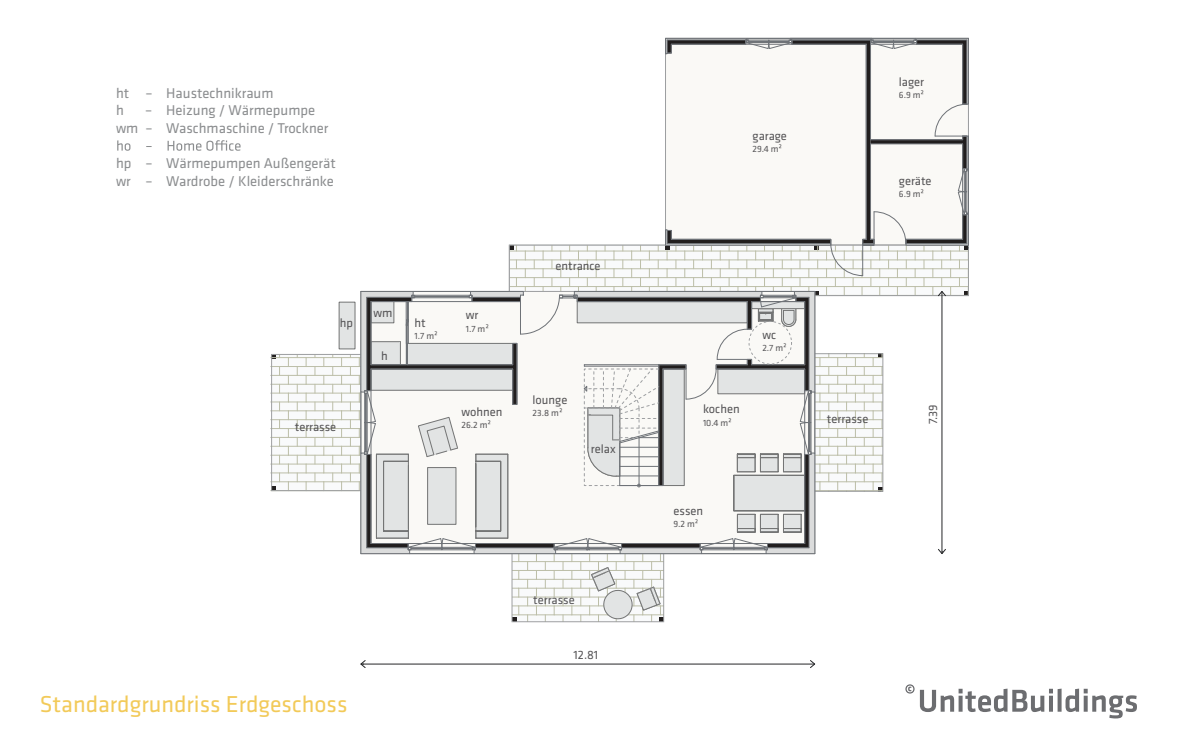
<style>
.page{position:relative;width:1186px;height:742px;background:#fff}
.page>*{position:absolute;margin:0;border:0;box-sizing:border-box;transform-origin:0 0}
.t1{font:23.88px "Klavika";color:#f2ca59}
.t2{font:14.62px/17.6px "Klavika";color:#8b8d8f}
.t3{font:12.5px "Klavika";color:#555456}
.t4{font:9.38px "Klavika";color:#555456}
</style>
<div class="page">
<svg style="left:810px;top:660px;width:5px;height:7px"></svg>
<svg style="left:361px;top:660px;width:4px;height:7px"></svg>
<hr style="left:361px;top:663px;width:453px;height:1px;background:#252628">
<svg style="left:271px;top:38px;width:698px;height:583px"></svg>
<div style="left:749px;top:321px;width:43px;height:43px;border:1px dashed #9d9fa1;border-radius:50%"></div>
<svg style="left:117px;top:140px;width:124px;height:11px"></svg>
<svg style="left:920px;top:688px;width:217px;height:30px"></svg>
<svg style="left:905px;top:684px;width:9px;height:9px"></svg>
<p class="t2" style="left:116px;top:83px;width:159px">ht – Haustechnikraum h</p>
<p class="t2" style="left:116px;top:101px;width:214px;text-indent:29px">– Heizung / Wärmepumpe wm – Waschmaschine / Trockner</p>
<p class="t2" style="left:116px;top:154px;width:221px">hp – Wärmepumpen Außengerät wr – Wardrobe / Kleiderschränke</p>
<p class="t3" style="left:340px;top:314px;width:15px">hp</p>
<p class="t3" style="left:373px;top:304px;width:21px">wm</p>
<p class="t3" style="left:381px;top:347px;width:8px">h</p>
<p class="t3" style="left:415px;top:314px;width:13px">ht</p>
<p class="t4" style="left:415px;top:330px;width:25px">1.7 m²</p>
<p class="t3" style="left:295px;top:418px;width:43px">terrasse</p>
<p class="t3" style="left:466px;top:307px;width:14px">wr</p>
<p class="t4" style="left:466px;top:322px;width:25px">1.7 m²</p>
<p class="t3" style="left:556px;top:258px;width:47px">entrance</p>
<p class="t3" style="left:533px;top:391px;width:36px">lounge</p>
<p class="t3" style="left:461px;top:403px;width:43px">wohnen</p>
<p class="t4" style="left:533px;top:406px;width:32px">23.8 m²</p>
<p class="t4" style="left:461px;top:418px;width:31px">26.2 m²</p>
<p class="t3" style="left:591px;top:440px;width:26px">relax</p>
<h1 class="t1" style="left:40px;top:688px;width:309px">Standardgrundriss Erdgeschoss</h1>
<p class="t3" style="left:533px;top:591px;width:43px">terrasse</p>
<p class="t3" style="left:574px;top:646px;width:26px">12.81</p>
<p class="t3" style="left:752px;top:128px;width:36px">garage</p>
<p class="t4" style="left:752px;top:143px;width:31px">29.4 m²</p>
<p class="t3" style="left:899px;top:74px;width:27px">lager</p>
<p class="t4" style="left:899px;top:89px;width:27px">6.9 m²</p>
<p class="t3" style="left:899px;top:172px;width:34px">geräte</p>
<p class="t4" style="left:899px;top:187px;width:27px">6.9 m²</p>
<p class="t3" style="left:703px;top:400px;width:38px">kochen</p>
<p class="t4" style="left:703px;top:416px;width:30px">10.4 m²</p>
<p class="t3" style="left:762px;top:326px;width:15px">wc</p>
<p class="t4" style="left:762px;top:342px;width:26px">2.7 m²</p>
<p class="t3" style="left:674px;top:502px;width:31px">essen</p>
<p class="t4" style="left:674px;top:517px;width:26px">9.2 m²</p>
<p class="t3" style="left:827px;top:410px;width:43px">terrasse</p>
<p class="t3" style="left:925px;top:424px;width:21px;rotate:-90deg">7.39</p>
</div>
